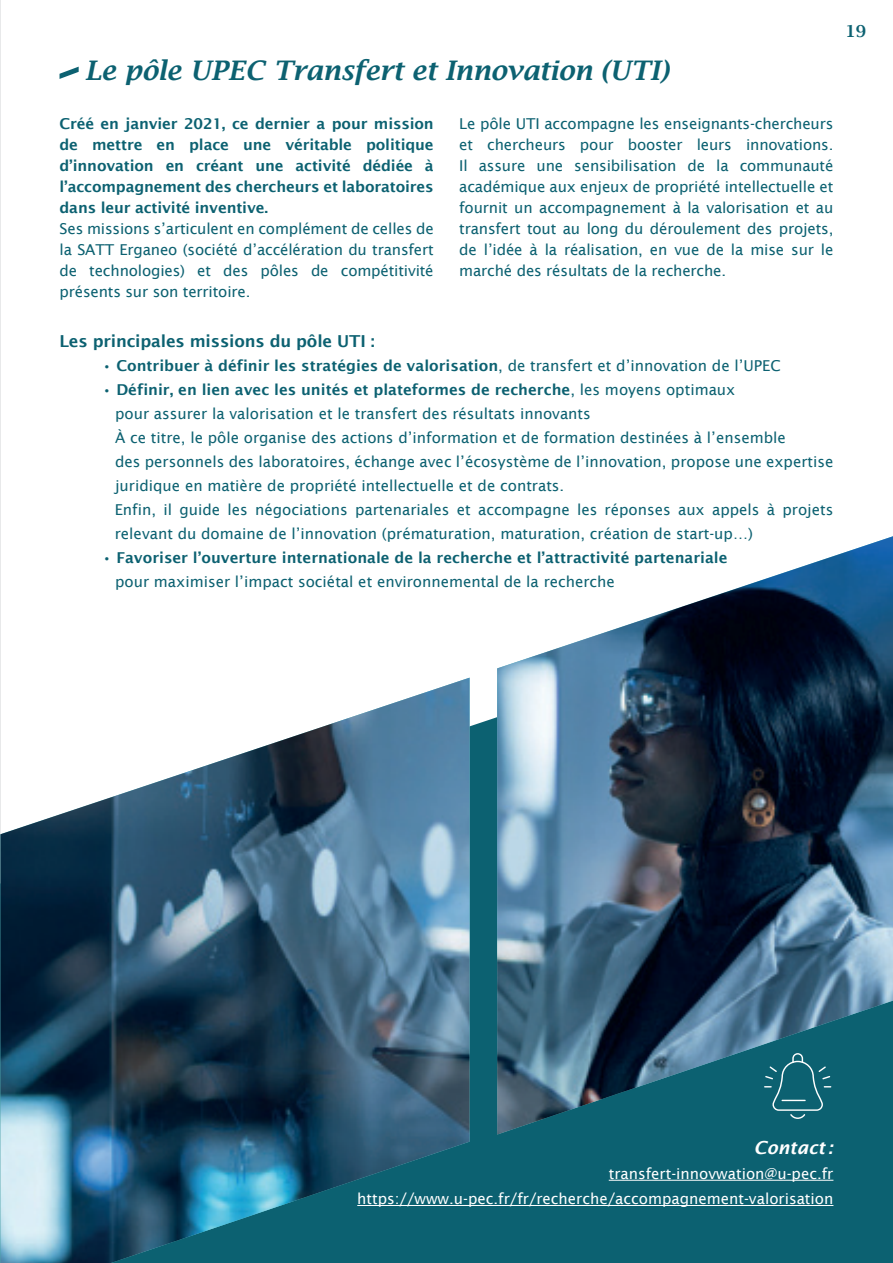
<style>
.page{position:relative;width:893px;height:1263px;background:#fff}
.page>*{position:absolute;margin:0;border:0;box-sizing:border-box;transform-origin:0 0}
.t1{font:italic 600 27px "Lucida Bright";color:#0c6171}
.t2{font:italic 600 18px "Lucida Sans";color:#fff}
.t3{font:600 16.5px "Lucida Sans";letter-spacing:-.01em;color:#0c6171}
.t4{font:600 16.5px "Lucida Bright";color:#0c6171}
.t5{font:15px/21px "Lucida Sans";color:#0c6171;text-align:justify}
.t6{font:600 15px/21px "Lucida Sans";color:#0c6171;text-align:justify}
.t7{font:15px/25.2px "Lucida Sans";color:#fff;text-align:right}
.s1{font-weight:400}
.s2{font-weight:600}
</style>
<div class="page">
<hr style="left:0;top:0;width:1px;height:1263px;background:#e1e2e4">
<div style="left:468px;top:677px;width:425px;height:586px;background:#0c6171"></div>
<img style="left:0;top:678px;width:470px;height:585px">
<img style="left:497px;top:536px;width:396px;height:598px">
<hr style="left:609px;top:1180px;width:224px;height:1px;background:#fff">
<hr style="left:357px;top:1205px;width:476px;height:1px;background:#fff">
<svg style="left:764px;top:1053px;width:67px;height:66px;background:#216e7d"></svg>
<svg style="left:60px;top:67px;width:19px;height:12px"></svg>
<h1 class="t1" style="left:85px;top:55px;width:586px">Le pôle UPEC Transfert et Innovation (UTI)</h1>
<p class="t6" style="left:60px;top:113px;width:376px">Créé en janvier 2021, ce dernier a pour mission de mettre en place une véritable politique d’innovation en créant une activité dédiée à l’accompagnement des chercheurs et laboratoires dans leur activité inventive.</p>
<p class="t5" style="left:60px;top:218px;width:376px">Ses missions s’articulent en complément de celles de la SATT Erganeo (société d’accélération du transfert de technologies) et des pôles de compétitivité présents sur son territoire.</p>
<p class="t5" style="left:459px;top:113px;width:376px">Le pôle UTI accompagne les enseignants-chercheurs et chercheurs pour booster leurs innovations.<br>Il assure une sensibilisation de la communauté académique aux enjeux de propriété intellectuelle et fournit un accompagnement à la valorisation et au transfert tout au long du déroulement des projets, de l’idée à la réalisation, en vue de la mise sur le marché des résultats de la recherche.</p>
<p class="t3" style="left:60px;top:332px;width:317px">Les principales missions du pôle UTI :</p>
<p class="t6" style="left:102px;top:355px;width:680px">• Contribuer à définir les stratégies de valorisation<span class="s1">, de transfert et d’innovation de l’UPEC</span></p>
<p class="t5" style="left:115px;top:378px;width:720px;line-height:24px;text-align:left;text-indent:-13px"><span class="s2">• Définir, en lien avec les unités et plateformes de recherche</span>, les moyens optimaux<br>pour assurer la valorisation et le transfert des résultats innovants<br>À ce titre, le pôle organise des actions d’information et de formation destinées à l’ensemble<br>des personnels des laboratoires, échange avec l’écosystème de l’innovation, propose une expertise juridique en matière de propriété intellectuelle et de contrats.<br>Enfin, il guide les négociations partenariales et accompagne les réponses aux appels à projets relevant du domaine de l’innovation (prématuration, maturation, création de start-up…)</p>
<p class="t6" style="left:102px;top:547px;width:627px">• Favoriser l’ouverture internationale de la recherche et l’attractivité partenariale</p>
<p class="t5" style="left:115px;top:571px;width:501px">pour maximiser l’impact sociétal et environnemental de la recherche</p>
<p class="t4" style="left:845px;top:22px;width:22px">19</p>
<p class="t2" style="left:754px;top:1137px;width:81px">Contact :</p>
<p class="t7" style="left:357px;top:1161px;width:478px">transfert-innovwation@u-pec.fr https://www.u-pec.fr/fr/recherche/accompagnement-valorisation</p>
</div>
